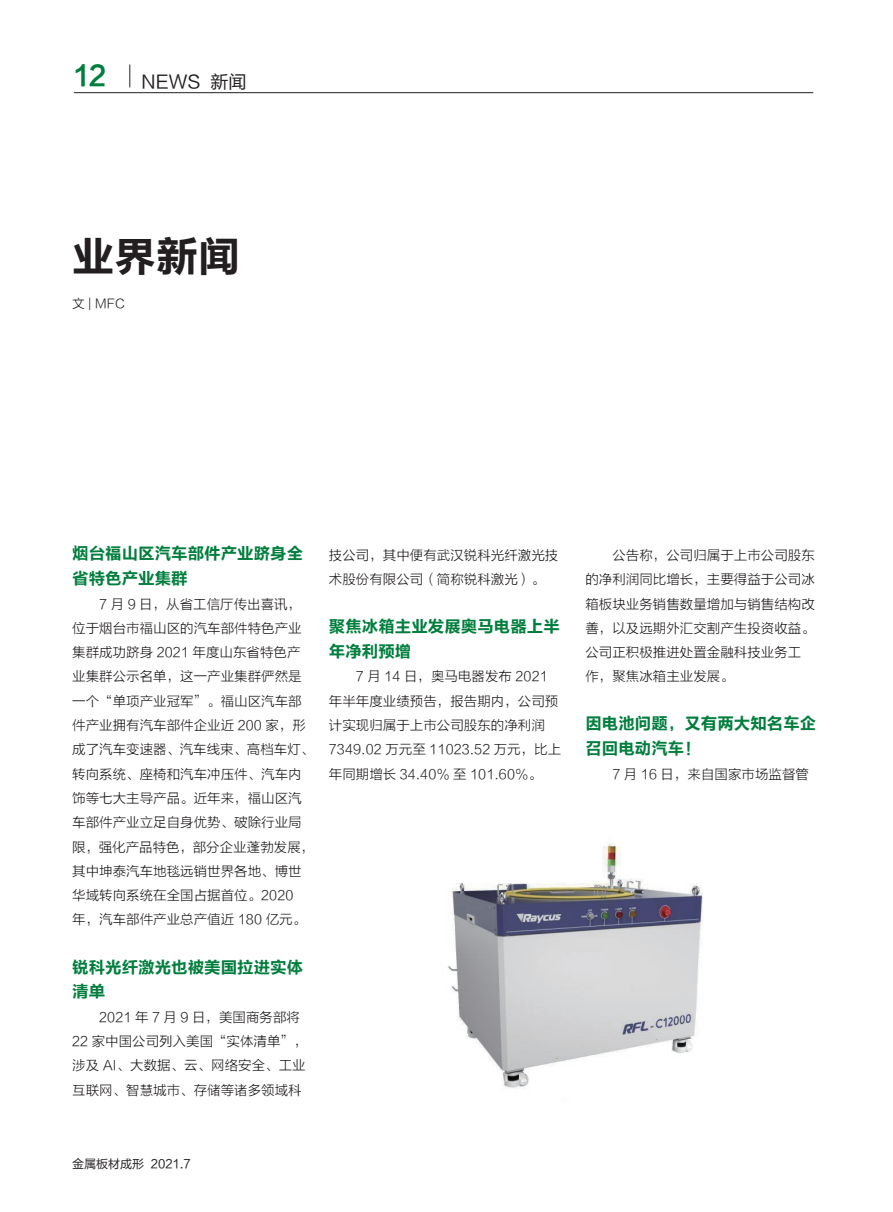
<style>
.page{position:relative;width:893px;height:1212px;background:#fff}
.page>*{position:absolute;margin:0;border:0;box-sizing:border-box;transform-origin:0 0}
.t1{font:42px "FZLTCHJW GB1 0";color:#231f20}
.t2{font:27px "FZLTCHJW GB1 0";color:#007e3d}
.t3{font:18px "FZLTHK GBK1 0";color:#231f20}
.t4{font:16.5px/24.3px "FZLTCHJW GB1 0";color:#007e3d}
.t5{font:13.5px/24.3px "FZLTXHK";color:#231f20}
.t6{font:12.75px "FZLTXHK";color:#231f20}
.t7{font:12px "FZLTHK GBK1 0";color:#231f20}
</style>
<div class="page">
<hr style="left:74px;top:92px;width:739px;height:1px;background:#231f20">
<svg style="left:130px;top:64px;width:1px;height:23px"></svg>
<img style="left:447px;top:842px;width:256px;height:247px">
<h2 class="t2" style="left:74px;top:61px;width:34px">12</h2>
<h3 class="t3" style="left:142px;top:72px;width:106px">NEWS 新闻</h3>
<h1 class="t1" style="left:72px;top:233px;width:170px">业界新闻</h1>
<p class="t6" style="left:72px;top:296px;width:55px">文 | MFC</p>
<p class="t4" style="left:72px;top:542px;width:232px">烟台福山区汽车部件产业跻身全省特色产业集群</p>
<p class="t5" style="left:72px;top:592px;width:244px;text-indent:27px">7 月 9 日，从省工信厅传出喜讯，位于烟台市福山区的汽车部件特色产业集群成功跻身 2021 年度山东省特色产业集群公示名单，这一产业集群俨然是一个“单项产业冠军”。福山区汽车部件产业拥有汽车部件企业近 200 家，形成了汽车变速器、汽车线束、高档车灯、转向系统、座椅和汽车冲压件、汽车内饰等七大主导产品。近年来，福山区汽车部件产业立足自身优势、破除行业局限，强化产品特色，部分企业蓬勃发展，其中坤泰汽车地毯远销世界各地、博世华域转向系统在全国占据首位。2020<br>年，汽车部件产业总产值近 180 亿元。</p>
<p class="t4" style="left:72px;top:955px;width:232px">锐科光纤激光也被美国拉进实体清单</p>
<p class="t5" style="left:72px;top:1005px;width:237px;text-indent:27px">2021 年 7 月 9 日，美国商务部将<br>22 家中国公司列入美国“实体清单”，涉及 AI、大数据、云、网络安全、工业互联网、智慧城市、存储等诸多领域科</p>
<p class="t5" style="left:329px;top:543px;width:231px">技公司，其中便有武汉锐科光纤激光技术股份有限公司（简称锐科激光）。</p>
<p class="t4" style="left:329px;top:615px;width:232px">聚焦冰箱主业发展奥马电器上半年净利预增</p>
<p class="t5" style="left:329px;top:665px;width:234px;text-indent:27px">7 月 14 日，奥马电器发布 2021年半年度业绩预告，报告期内，公司预计实现归属于上市公司股东的净利润<br>7349.02 万元至 11023.52 万元，比上年同期增长 34.40% 至 101.60%。</p>
<p class="t7" style="left:72px;top:1157px;width:120px">金属板材成形 2021.7</p>
<p class="t5" style="left:585px;top:543px;width:231px;text-indent:27px">公告称，公司归属于上市公司股东的净利润同比增长，主要得益于公司冰箱板块业务销售数量增加与销售结构改善，以及远期外汇交割产生投资收益。公司正积极推进处置金融科技业务工作，聚焦冰箱主业发展。</p>
<p class="t4" style="left:585px;top:712px;width:232px">因电池问题，又有两大知名车企召回电动汽车！</p>
<p class="t5" style="left:612px;top:762px;width:198px">7 月 16 日，来自国家市场监督管</p>
</div>
